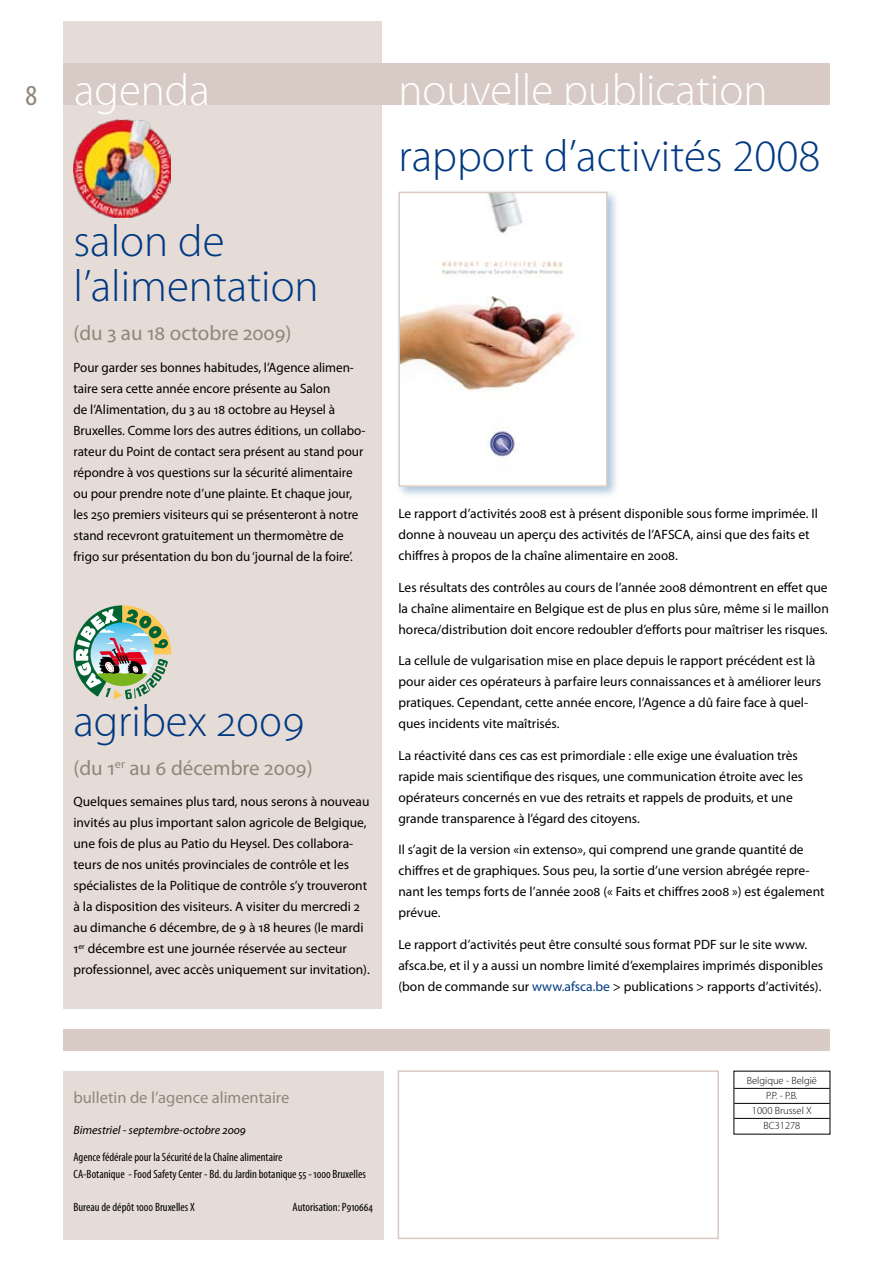
<style>
.page{position:relative;width:893px;height:1263px;background:#fff}
.page>*{position:absolute;margin:0;border:0;box-sizing:border-box;transform-origin:0 0}
.t1{font:300 45px/45px "Myriad Pro";color:#003982}
.t2{font:300 45px "Myriad Pro";color:#fff}
.t3{font:condensed 31.5px "Myriad Pro";color:#8f8778}
.t4{font:21px "Myriad Pro";color:#8f8778}
.t5{font:16.5px "Myriad Pro";color:#8f8778}
.t6{font:13.5px/21px "Myriad Pro";color:#000}
.t7{font:condensed 12px/16.5px "Myriad Pro";color:#000}
.t8{font:italic 12px "Myriad Pro";color:#000}
.t9{font:300 10.5px/15px "Myriad Pro";color:#000;text-align:center}
.s1{color:#003982}
</style>
<div class="page">
<div style="left:63px;top:1071px;width:320px;height:168px;background:#e5dcd7"></div>
<div style="left:398px;top:1070px;width:321px;height:169px;border:2px solid #d8cac4"></div>
<div style="left:63px;top:1029px;width:767px;height:21px;background:#d8cac4"></div>
<div style="left:63px;top:21px;width:319px;height:987px;background:#e5dcd7"></div>
<img style="left:74px;top:120px;width:96px;height:97px">
<svg style="left:74px;top:605px;width:97px;height:95px"></svg>
<div style="left:395px;top:188px;width:225px;height:312px;background:#004c99;opacity:.33"></div>
<img style="left:401px;top:195px;width:204px;height:289px">
<div style="left:398px;top:192px;width:210px;height:295px;border:2px solid #d8cac4"></div>
<div style="left:63px;top:63px;width:767px;height:42px;background:#d8cac4"></div>
<hr style="left:734px;top:1088px;width:96px;height:1px;background:#000">
<hr style="left:734px;top:1103px;width:96px;height:1px;background:#000">
<hr style="left:734px;top:1118px;width:96px;height:1px;background:#000">
<h2 class="t3" style="left:25px;top:76px;width:14px">8</h2>
<h1 class="t2" style="left:74px;top:65px;width:137px">agenda</h1>
<h1 class="t2" style="left:398px;top:65px;width:370px">nouvelle publication</h1>
<h1 class="t1" style="left:74px;top:219px;width:247px">salon de l’alimentation</h1>
<h3 class="t4" style="left:74px;top:322px;width:220px">(du 3 au 18 octobre 2009)</h3>
<p class="t6" style="left:74px;top:357px;width:294px">Pour garder ses bonnes habitudes, l’Agence alimen&shy;taire sera cette année encore présente au Salon<br>de l’Alimentation, du 3 au 18 octobre au Heysel à Bruxelles. Comme lors des autres éditions, un collabo&shy;rateur du Point de contact sera présent au stand pour répondre à vos questions sur la sécurité alimentaire ou pour prendre note d’une plainte. Et chaque jour, les 250 premiers visiteurs qui se présenteront à notre stand recevront gratuitement un thermomètre de frigo sur présentation du bon du ‘journal de la foire’.</p>
<h1 class="t1" style="left:74px;top:699px;width:233px">agribex 2009</h1>
<h3 class="t4" style="left:74px;top:756px;width:241px">(du 1<sup>er</sup> au 6 décembre 2009)</h3>
<p class="t6" style="left:74px;top:792px;width:298px">Quelques semaines plus tard, nous serons à nouveau invités au plus important salon agricole de Belgique, une fois de plus au Patio du Heysel. Des collabora&shy;teurs de nos unités provinciales de contrôle et les spécialistes de la Politique de contrôle s’y trouveront à la disposition des visiteurs. A visiter du mercredi 2 au dimanche 6 décembre, de 9 à 18 heures (le mardi 1<sup>er</sup> décembre est une journée réservée au secteur professionnel, avec accès uniquement sur invitation).</p>
<h1 class="t1" style="left:398px;top:134px;width:423px">rapport d’activités 2008</h1>
<p class="t6" style="left:398px;top:504px;width:421px">Le rapport d’activités 2008 est à présent disponible sous forme imprimée. Il donne à nouveau un aperçu des activités de l’AFSCA, ainsi que des faits et chiffres à propos de la chaîne alimentaire en 2008.</p>
<p class="t6" style="left:398px;top:577px;width:432px;text-align:justify">Les résultats des contrôles au cours de l’année 2008 démontrent en effet que la chaîne alimentaire en Belgique est de plus en plus sûre, même si le maillon horeca/distribution doit encore redoubler d’efforts pour maîtriser les risques.</p>
<p class="t6" style="left:398px;top:651px;width:424px">La cellule de vulgarisation mise en place depuis le rapport précédent est là pour aider ces opérateurs à parfaire leurs connaissances et à améliorer leurs pratiques. Cependant, cette année encore, l’Agence a dû faire face à quel&shy;ques incidents vite maîtrisés.</p>
<p class="t6" style="left:398px;top:745px;width:406px">La réactivité dans ces cas est primordiale : elle exige une évaluation très rapide mais scientifique des risques, une communication étroite avec les opérateurs concernés en vue des retraits et rappels de produits, et une grande transparence à l’égard des citoyens.</p>
<p class="t6" style="left:398px;top:840px;width:428px">Il s’agit de la version «in extenso», qui comprend une grande quantité de chiffres et de graphiques. Sous peu, la sortie d’une version abrégée repre&shy;nant les temps forts de l’année 2008 (« Faits et chiffres 2008 ») est également prévue.</p>
<p class="t6" style="left:398px;top:934px;width:426px">Le rapport d’activités peut être consulté sous format PDF sur le site www. afsca.be, et il y a aussi un nombre limité d’exemplaires imprimés disponibles (bon de commande sur <span class="s1">www.afsca.be</span> &gt; publications &gt; rapports d’activités).</p>
<p class="t5" style="left:74px;top:1088px;width:217px">bulletin de l’agence alimentaire</p>
<p class="t8" style="left:74px;top:1124px;width:174px">Bimestriel - septembre-octobre 2009</p>
<p class="t7" style="left:74px;top:1149px;width:294px">Agence fédérale pour la Sécurité de la Chaîne alimentaire<br>CA-Botanique - Food Safety Center - Bd. du Jardin botanique 55 - 1000 Bruxelles</p>
<p class="t7" style="left:74px;top:1198px;width:123px">Bureau de dépôt 1000 Bruxelles X</p>
<p class="t7" style="left:293px;top:1198px;width:82px">Autorisation: P910664</p>
<p class="t9" style="left:747px;top:1073px;width:72px">Belgique - België<br>P.P. - P.B.<br>1000 Brussel X<br>BC31278</p>
</div>
